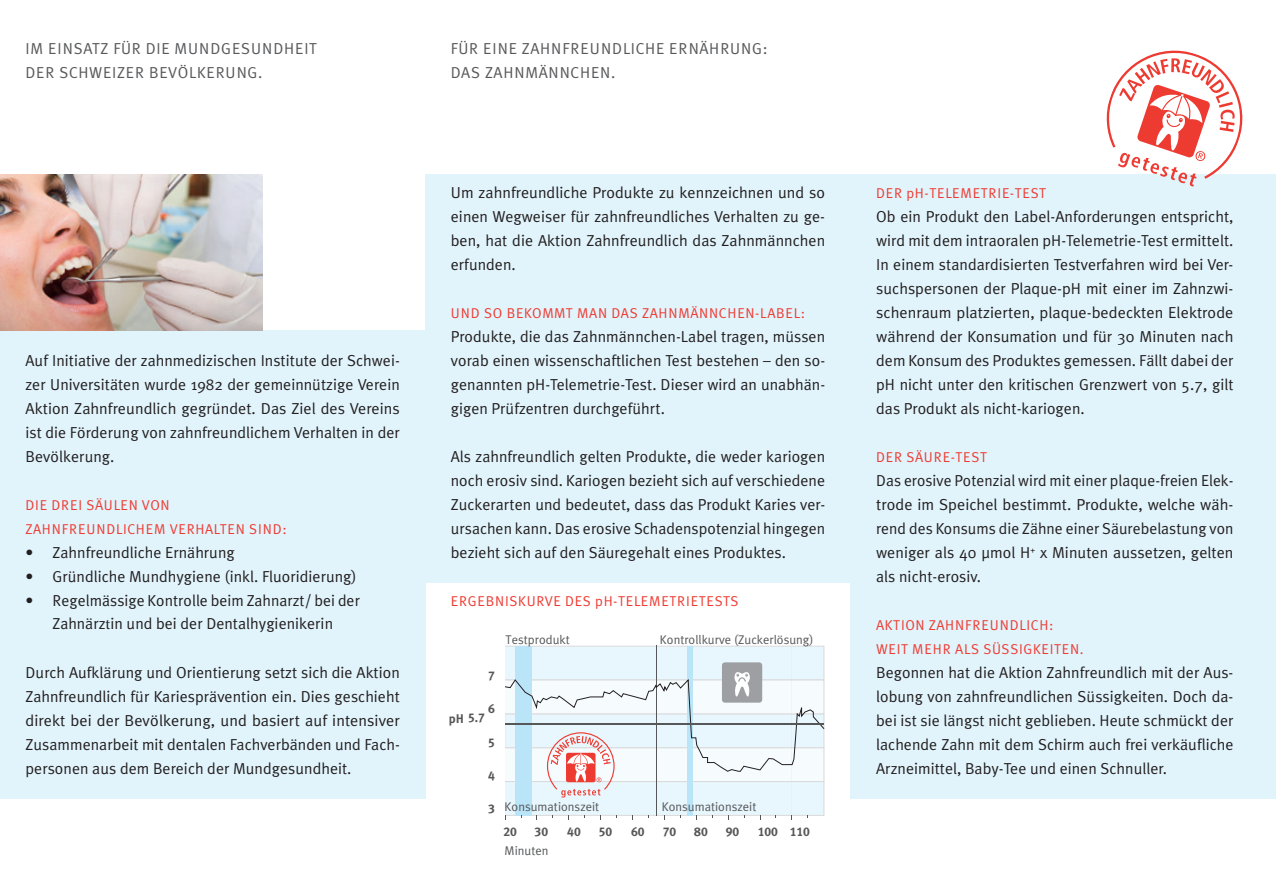
<style>
.page{position:relative;width:1276px;height:893px;background:#fff}
.page>*{position:absolute;margin:0;border:0;box-sizing:border-box;transform-origin:0 0}
.LT{font:15.9px/24px "Meta Plus Normal";letter-spacing:.005em;color:#231f20;text-align:justify}
.Titel3{font:15.9px "Meta Plus Normal";letter-spacing:.05em;color:#57585a}
.Titel2{font:14.25px "Meta Plus Normal";letter-spacing:.05em;color:#ee3b32}
.t1{font:12.6px "Meta Plus Normal";color:#565759}
.t2{font:12.6px "Meta Plus Bold Caps";color:#565759}
.s1{font-family:"Minion Pro"}
.s2{font-family:"Meta Plus";font-weight:700}
</style>
<div class="page">
<div style="left:425px;top:174px;width:425px;height:408px;background:#e1f4fc"></div>
<div style="left:850px;top:174px;width:426px;height:624px;background:#e1f4fc"></div>
<div style="left:0;top:330px;width:425px;height:468px;background:#e1f4fc"></div>
<div style="left:441px;top:781px;width:383px;height:34px;background:#e8f7fd"></div>
<hr style="left:656px;top:645px;width:1px;height:170px;background:#565759">
<div style="left:515px;top:646px;width:16px;height:169px;background:#bae5f9"></div>
<div style="left:687px;top:646px;width:6px;height:169px;background:#bae5f9"></div>
<div style="left:438px;top:645px;width:67px;height:177px;background:#fff"></div>
<svg style="left:1106px;top:50px;width:137px;height:136px"></svg>
<img style="left:0;top:174px;width:262px;height:156px">
<svg style="left:505px;top:646px;width:320px;height:151px"></svg>
<p class="Titel3" style="left:26px;top:39px;width:293px">IM EINSATZ FÜR DIE MUNDGESUNDHEIT</p>
<p class="Titel3" style="left:26px;top:63px;width:238px">DER SCHWEIZER BEVÖLKERUNG.</p>
<p class="LT" style="left:26px;top:348px;width:376px">Auf Initiative der zahnmedizischen Institute der Schwei&shy;zer Universitäten wurde 1982 der gemeinnützige Verein Aktion Zahnfreundlich gegründet. Das Ziel des Vereins ist die Förderung von zahnfreundlichem Verhalten in der Bevölkerung.</p>
<p class="Titel2" style="left:26px;top:497px;width:145px">DIE DREI SÄULEN VON</p>
<p class="Titel2" style="left:26px;top:521px;width:263px">ZAHNFREUNDLICHEM VERHALTEN SIND:</p>
<p class="LT" style="left:26px;top:540px;width:211px">• Zahnfreundliche Ernährung</p>
<p class="LT" style="left:26px;top:564px;width:333px">• Gründliche Mundhygiene (inkl. Fluoridierung)</p>
<p class="LT" style="left:26px;top:589px;width:336px;line-height:23px;text-align:center">• Regelmässige Kontrolle beim Zahnarzt/ bei der<br>Zahnärz<span class="s1">t</span>in und bei der Dentalhygienikerin</p>
<p class="LT" style="left:26px;top:660px;width:376px">Durch Aufklärung und Orientierung setzt sich die Aktion Zahnfreundlich für Kariesprävention ein. Dies geschieht direkt bei der Bevölkerung, und basiert auf intensiver Zusammenarbeit mit dentalen Fachverbänden und Fach&shy;personen aus dem Bereich der Mundgesundheit.</p>
<p class="Titel3" style="left:451px;top:39px;width:318px">FÜR EINE ZAHNFREUNDLICHE ERNÄHRUNG:</p>
<p class="Titel3" style="left:451px;top:63px;width:166px">DAS ZAHNMÄNNCHEN.</p>
<p class="LT" style="left:451px;top:180px;width:376px">Um zahnfreundliche Produkte zu kennzeichnen und so einen Wegweiser für zahnfreundliches Verhalten zu ge&shy;ben, hat die Aktion Zahnfreundlich das Zahnmännchen erfunden.</p>
<p class="Titel2" style="left:451px;top:305px;width:356px">UND SO BEKOMMT MAN DAS ZAHNMÄNNCHEN-LABEL:</p>
<p class="LT" style="left:451px;top:324px;width:376px">Produkte, die das Zahnmännchen-Label tragen, müssen vorab einen wissenschaftlichen Test bestehen – den so&shy;genannten pH-Telemetrie-Test. Dieser wird an unabhän&shy;gigen Prüfzentren durchgeführt.</p>
<p class="LT" style="left:451px;top:444px;width:376px">Als zahnfreundlich gelten Produkte, die weder kariogen noch erosiv sind. Kariogen bezieht sich auf verschiedene Zuckerarten und bedeutet, dass das Produkt Karies ver&shy;ursachen kann. Das erosive Schadenspotenzial hingegen bezieht sich auf den Säuregehalt eines Produktes.</p>
<p class="Titel2" style="left:451px;top:593px;width:289px">ERGEBNISKURVE DES pH-TELEMETRIETESTS</p>
<p class="t1" style="left:505px;top:632px;width:66px">Testprodukt</p>
<p class="t1" style="left:660px;top:632px;width:155px">Kontrollkurve (Zuckerlösung)</p>
<p class="t2" style="left:488px;top:668px;width:8px">7</p>
<p class="t2" style="left:488px;top:702px;width:8px">6</p>
<p class="t2" style="left:488px;top:735px;width:8px">5</p>
<p class="t2" style="left:488px;top:768px;width:8px">4</p>
<p class="t2" style="left:488px;top:801px;width:8px">3</p>
<p class="t1" style="left:504px;top:800px;width:96px">Konsumationszeit</p>
<p class="t1" style="left:662px;top:800px;width:96px">Konsumationszeit</p>
<p class="t2" style="left:449px;top:711px;width:38px"><span class="s2">pH</span> 5.7</p>
<p class="t2" style="left:503px;top:825px;width:15px">20</p>
<p class="t2" style="left:534px;top:825px;width:15px">30</p>
<p class="t2" style="left:567px;top:825px;width:15px">40</p>
<p class="t2" style="left:599px;top:825px;width:15px">50</p>
<p class="t2" style="left:631px;top:825px;width:15px">60</p>
<p class="t2" style="left:662px;top:825px;width:15px">70</p>
<p class="t2" style="left:694px;top:825px;width:15px">80</p>
<p class="t2" style="left:726px;top:825px;width:15px">90</p>
<p class="t2" style="left:758px;top:825px;width:54px">100 110</p>
<p class="t1" style="left:504px;top:843px;width:45px">Minuten</p>
<p class="Titel2" style="left:876px;top:185px;width:172px">DER pH-TELEMETRIE-TEST</p>
<p class="LT" style="left:876px;top:204px;width:359px">Ob ein Produkt den Label-Anforderungen entspricht, wird mit dem intraoralen pH-Telemetrie-Test ermittelt.<br>In einem standardisierten Testverfahren wird bei Ver&shy;suchspersonen der Plaque-pH mit einer im Zahnzwi&shy;schenraum platzierten, plaque-bedeckten Elektrode während der Konsumation und für 30 Minuten nach dem Konsum des Produktes gemessen. Fällt dabei der pH nicht unter den kritischen Grenzwert von 5.7, gilt das Produkt als nicht-kariogen.</p>
<p class="Titel2" style="left:876px;top:449px;width:112px">DER SÄURE-TEST</p>
<p class="LT" style="left:876px;top:468px;width:359px">Das erosive Potenzial wird mit einer plaque-freien Elek&shy;trode im Speichel bestimmt. Produkte, welche wäh&shy;rend des Konsums die Zähne einer Säurebelastung von weniger als 40 μmol H<sup>+</sup> x Minuten aussetzen, gelten als nicht-erosiv.</p>
<p class="Titel2" style="left:876px;top:617px;width:179px">AKTION ZAHNFREUNDLICH:</p>
<p class="Titel2" style="left:876px;top:641px;width:209px">WEIT MEHR ALS SÜSSIGKEITEN.</p>
<p class="LT" style="left:876px;top:660px;width:359px">Begonnen hat die Aktion Zahnfreundlich mit der Aus&shy;lobung von zahnfreundlichen Süssigkeiten. Doch da&shy;bei ist sie längst nicht geblieben. Heute schmückt der lachende Zahn mit dem Schirm auch frei verkäufliche Arzneimittel, Baby-Tee und einen Schnuller.</p>
</div>
